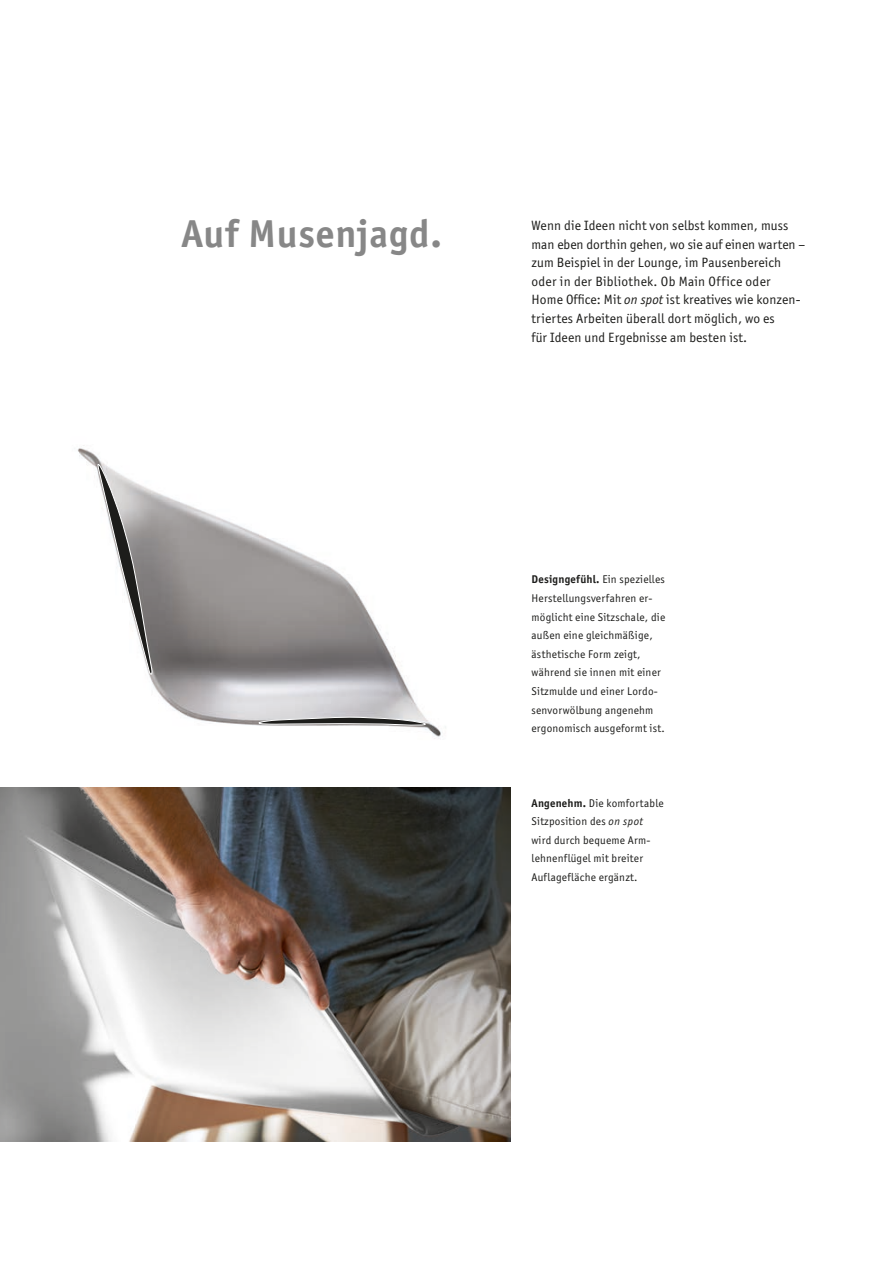
<style>
.page{position:relative;width:893px;height:1263px;background:#fff}
.page>*{position:absolute;margin:0;border:0;box-sizing:border-box;transform-origin:0 0}
.t1{font:700 39px "Officina San Itc T";letter-spacing:.02em;color:#878787}
.t2{font:13.5px/18.6px "Officina San Itc T";letter-spacing:.01em;color:#1d1d1b}
.t3{font:11.25px/18.6px "Officina San Itc T";letter-spacing:.02em;color:#1d1d1b}
.s1{font-style:italic}
.s2{font-weight:700}
</style>
<div class="page">
<img style="left:0;top:803px;width:510px;height:339px">
<img style="left:0;top:445px;width:511px;height:358px">
<svg style="left:97px;top:463px;width:57px;height:213px"></svg>
<svg style="left:242px;top:716px;width:194px;height:11px;background:#9f9e9d"></svg>
<h1 class="t1" style="left:181px;top:210px;width:262px">Auf Musenjagd.</h1>
<p class="t2" style="left:531px;top:216px;width:275px">Wenn die Ideen nicht von selbst kommen, muss man eben dorthin gehen, wo sie auf einen warten – zum Beispiel in der Lounge, im Pausenbereich oder in der Bibliothek. Ob Main Office oder Home Office: Mit <span class="s1">on spot</span> ist kreatives wie konzen&shy;triertes Arbeiten überall dort möglich, wo es<br>für Ideen und Ergebnisse am besten ist.</p>
<p class="t3" style="left:531px;top:570px;width:135px"><span class="s2">Designgefühl.</span> Ein spezielles<br>Herstellungsverfahren er&shy;möglicht eine Sitzschale, die außen eine gleichmäßige, ästhetische Form zeigt, während sie innen mit einer<br>Sitzmulde und einer Lordo&shy;senvorwölbung angenehm ergonomisch ausgeformt ist.</p>
<p class="t3" style="left:531px;top:793px;width:134px"><span class="s2">Angenehm.</span> Die komfortable<br>Sitzposition des <span class="s1">on spot </span>wird durch bequeme Arm&shy;lehnenflügel mit breiter<br>Auflagefläche ergänzt.</p>
</div>
